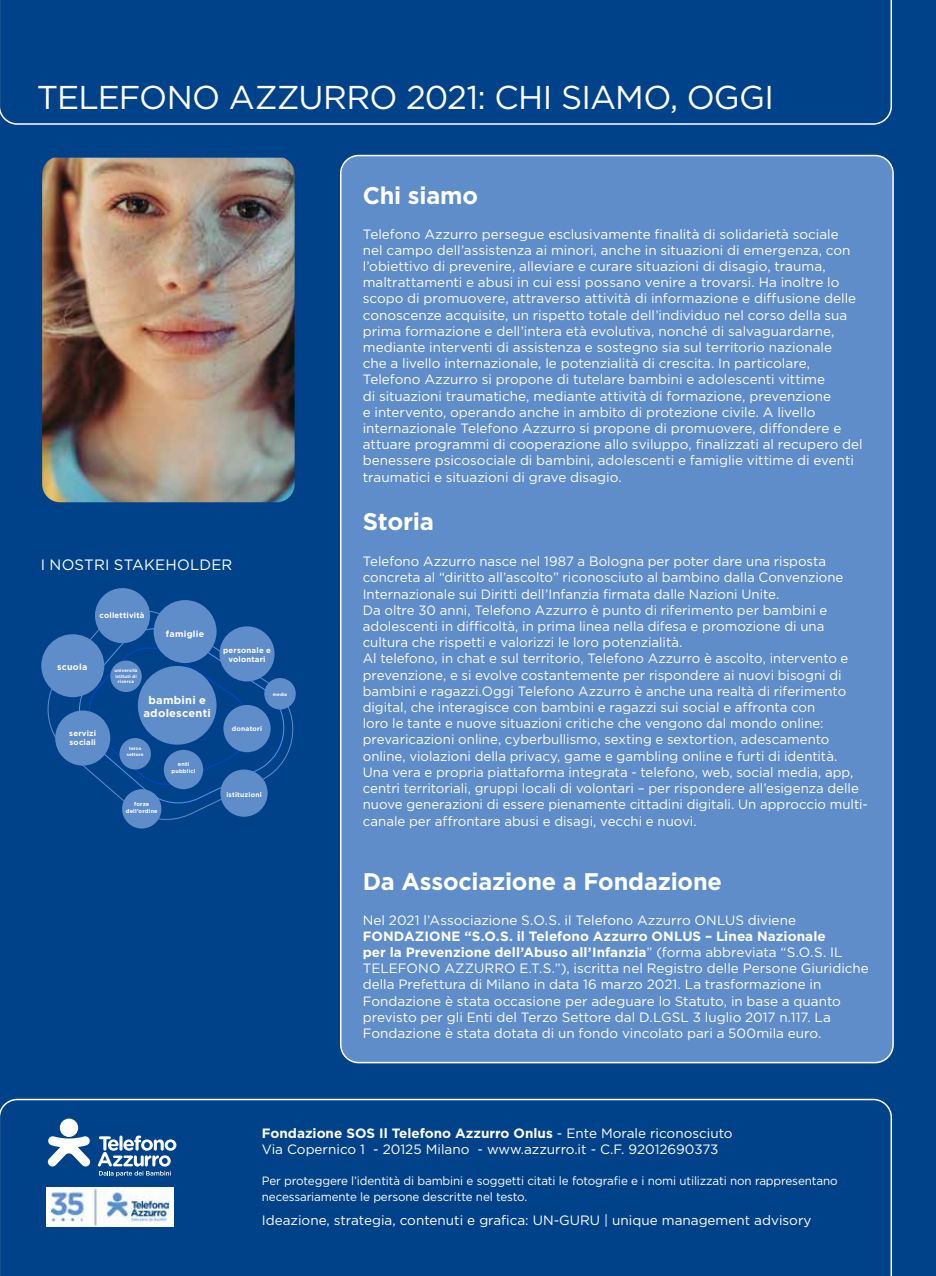
<style>
.page{position:relative;width:936px;height:1276px;background:#fff}
.page>*{position:absolute;margin:0;border:0;box-sizing:border-box;transform-origin:0 0}
.t1{font:33px "Gotham";letter-spacing:-.025em;color:#fff}
.t2{font:700 24px "Gotham";letter-spacing:-.01em;color:#fff}
.t3{font:15px "Gotham";letter-spacing:.01em;color:#fff}
.t4{font:13.5px/16.2px "Gotham";color:#fff}
.t5{font:12px/16.2px "Gotham";letter-spacing:-.01em;color:#fff}
.t6{font:700 11.1px/13.4px "Gotham";letter-spacing:.02em;color:#fff;text-align:center}
.t7{font:700 8.85px "Gotham";letter-spacing:.025em;color:#fff}
.t8{font:700 7.8px/9.3px "Gotham";letter-spacing:.03em;color:#fff}
.t9{font:700 6.6px "Gotham";letter-spacing:.03em;color:#fff}
.t10{font:700 5.55px/6.6px "Gotham";letter-spacing:.03em;color:#fff;text-align:center}
.t11{font:700 4.5px/5.4px "Gotham";letter-spacing:.03em;color:#fff;text-align:center}
.s1{font-weight:700}
</style>
<div class="page">
<div style="left:0;top:0;width:935px;height:1276px;background:#004289"></div>
<svg style="left:0;top:1098px;width:891px;height:178px"></svg>
<svg style="left:0;top:0;width:891px;height:125px"></svg>
<svg style="left:98px;top:1135px;width:78px;height:41px"></svg>
<div style="left:60px;top:1118px;width:18px;height:19px;background:#fff;border-radius:50%"></div>
<svg style="left:48px;top:1135px;width:42px;height:31px"></svg>
<div style="left:46px;top:1187px;width:128px;height:39px;background:#fff"></div>
<img style="left:51px;top:1187px;width:118px;height:39px">
<div style="left:341px;top:155px;width:552px;height:907px;background:#5e8dca;border-radius:18px"></div>
<svg style="left:42px;top:604px;width:254px;height:220px"></svg>
<svg style="left:73px;top:623px;width:221px;height:184px"></svg>
<div style="left:138px;top:666px;width:78px;height:78px;background:#5e8dca;border-radius:50%"></div>
<div style="left:110px;top:660px;width:32px;height:32px;background:#5e8dca;border-radius:50%"></div>
<div style="left:119px;top:738px;width:32px;height:31px;background:#5e8dca;border-radius:50%"></div>
<div style="left:154px;top:600px;width:62px;height:63px;background:#5e8dca;border-radius:50%"></div>
<div style="left:41px;top:634px;width:63px;height:63px;background:#5e8dca;border-radius:50%"></div>
<div style="left:95px;top:588px;width:55px;height:55px;background:#5e8dca;border-radius:50%"></div>
<div style="left:264px;top:678px;width:32px;height:31px;background:#5e8dca;border-radius:50%"></div>
<div style="left:55px;top:710px;width:55px;height:55px;background:#5e8dca;border-radius:50%"></div>
<div style="left:219px;top:626px;width:55px;height:55px;background:#5e8dca;border-radius:50%"></div>
<div style="left:122px;top:789px;width:39px;height:39px;background:#5e8dca;border-radius:50%"></div>
<div style="left:164px;top:750px;width:39px;height:39px;background:#5e8dca;border-radius:50%"></div>
<div style="left:223px;top:705px;width:47px;height:47px;background:#5e8dca;border-radius:50%"></div>
<div style="left:220px;top:769px;width:47px;height:47px;background:#5e8dca;border-radius:50%"></div>
<img style="left:42px;top:158px;width:252px;height:344px">
<h1 class="t1" style="left:37px;top:76px;width:738px">TELEFONO AZZURRO 2021: CHI SIAMO, OGGI</h1>
<p class="t3" style="left:41px;top:555px;width:193px">I NOSTRI STAKEHOLDER</p>
<p class="t7" style="left:57px;top:660px;width:32px">scuola</p>
<p class="t8" style="left:100px;top:610px;width:46px">collettività</p>
<p class="t11" style="left:114px;top:668px;width:25px">università istituti di ricerca</p>
<p class="t7" style="left:166px;top:628px;width:40px">famiglie</p>
<p class="t6" style="left:143px;top:693px;width:69px">bambini e adolescenti</p>
<p class="t8" style="left:69px;top:728px;width:28px">servizi sociali</p>
<p class="t11" style="left:127px;top:746px;width:18px">terzo settore</p>
<p class="t10" style="left:126px;top:801px;width:33px">forze dell’ordine</p>
<p class="t10" style="left:171px;top:761px;width:25px">enti pubblici</p>
<p class="t8" style="left:223px;top:645px;width:49px;text-align:center">personale e volontari</p>
<p class="t11" style="left:273px;top:692px;width:16px">media</p>
<p class="t9" style="left:232px;top:724px;width:32px">donatori</p>
<p class="t9" style="left:226px;top:790px;width:37px">istituzioni</p>
<h2 class="t2" style="left:363px;top:180px;width:117px">Chi siamo</h2>
<p class="t4" style="left:363px;top:225px;width:501px">Telefono Azzurro persegue esclusivamente finalità di solidarietà sociale<br>nel campo dell’assistenza ai minori, anche in situazioni di emergenza, con l’obiettivo di prevenire, alleviare e curare situazioni di disagio, trauma, maltrattamenti e abusi in cui essi possano venire a trovarsi. Ha inoltre lo scopo di promuovere, attraverso attività di informazione e diffusione delle conoscenze acquisite, un rispetto totale dell’individuo nel corso della sua prima formazione e dell’intera età evolutiva, nonché di salvaguardarne, mediante interventi di assistenza e sostegno sia sul territorio nazionale<br>che a livello internazionale, le potenzialità di crescita. In particolare, Telefono Azzurro si propone di tutelare bambini e adolescenti vittime<br>di situazioni traumatiche, mediante attività di formazione, prevenzione<br>e intervento, operando anche in ambito di protezione civile. A livello internazionale Telefono Azzurro si propone di promuovere, diffondere e attuare programmi di cooperazione allo sviluppo, finalizzati al recupero del benessere psicosociale di bambini, adolescenti e famiglie vittime di eventi traumatici e situazioni di grave disagio.</p>
<h2 class="t2" style="left:363px;top:506px;width:73px">Storia</h2>
<p class="t4" style="left:363px;top:553px;width:506px">Telefono Azzurro nasce nel 1987 a Bologna per poter dare una risposta concreta al “diritto all’ascolto” riconosciuto al bambino dalla Convenzione Internazionale sui Diritti dell’Infanzia firmata dalle Nazioni Unite.<br>Da oltre 30 anni, Telefono Azzurro è punto di riferimento per bambini e adolescenti in difficoltà, in prima linea nella difesa e promozione di una cultura che rispetti e valorizzi le loro potenzialità.<br>Al telefono, in chat e sul territorio, Telefono Azzurro è ascolto, intervento e prevenzione, e si evolve costantemente per rispondere ai nuovi bisogni di bambini e ragazzi.Oggi Telefono Azzurro è anche una realtà di riferimento digital, che interagisce con bambini e ragazzi sui social e affronta con<br>loro le tante e nuove situazioni critiche che vengono dal mondo online: prevaricazioni online, cyberbullismo, sexting e sextortion, adescamento online, violazioni della privacy, game e gambling online e furti di identità.<br>Una vera e propria piattaforma integrata - telefono, web, social media, app, centri territoriali, gruppi locali di volontari – per rispondere all’esigenza delle nuove generazioni di essere pienamente cittadini digitali. Un approccio multi&shy;canale per affrontare abusi e disagi, vecchi e nuovi.</p>
<h2 class="t2" style="left:363px;top:866px;width:361px">Da Associazione a Fondazione</h2>
<p class="t4" style="left:363px;top:911px;width:435px">Nel 2021 l’Associazione S.O.S. il Telefono Azzurro ONLUS diviene</p>
<p class="t4" style="left:363px;top:927px;width:507px"><span class="s1">FONDAZIONE “S.O.S. il Telefono Azzurro ONLUS – Linea Nazionale<br>per la Prevenzione dell’Abuso all’Infanzia</span>” (forma abbreviata “S.O.S. IL TELEFONO AZZURRO E.T.S.”), iscritta nel Registro delle Persone Giuridiche della Prefettura di Milano in data 16 marzo 2021. La trasformazione in Fondazione è stata occasione per adeguare lo Statuto, in base a quanto previsto per gli Enti del Terzo Settore dal D.LGSL 3 luglio 2017 n.117. La Fondazione è stata dotata di un fondo vincolato pari a 500mila euro.</p>
<p class="t4" style="left:262px;top:1125px;width:472px"><span class="s1">Fondazione SOS Il Telefono Azzurro Onlus</span> - Ente Morale riconosciuto<br>Via Copernico 1 - 20125 Milano - www.azzurro.it - C.F. 92012690373</p>
<p class="t5" style="left:262px;top:1172px;width:577px">Per proteggere l’identità di bambini e soggetti citati le fotografie e i nomi utilizzati non rappresentano necessariamente le persone descritte nel testo.</p>
<p class="t4" style="left:262px;top:1212px;width:551px">Ideazione, strategia, contenuti e grafica: UN-GURU | unique management advisory</p>
</div>
